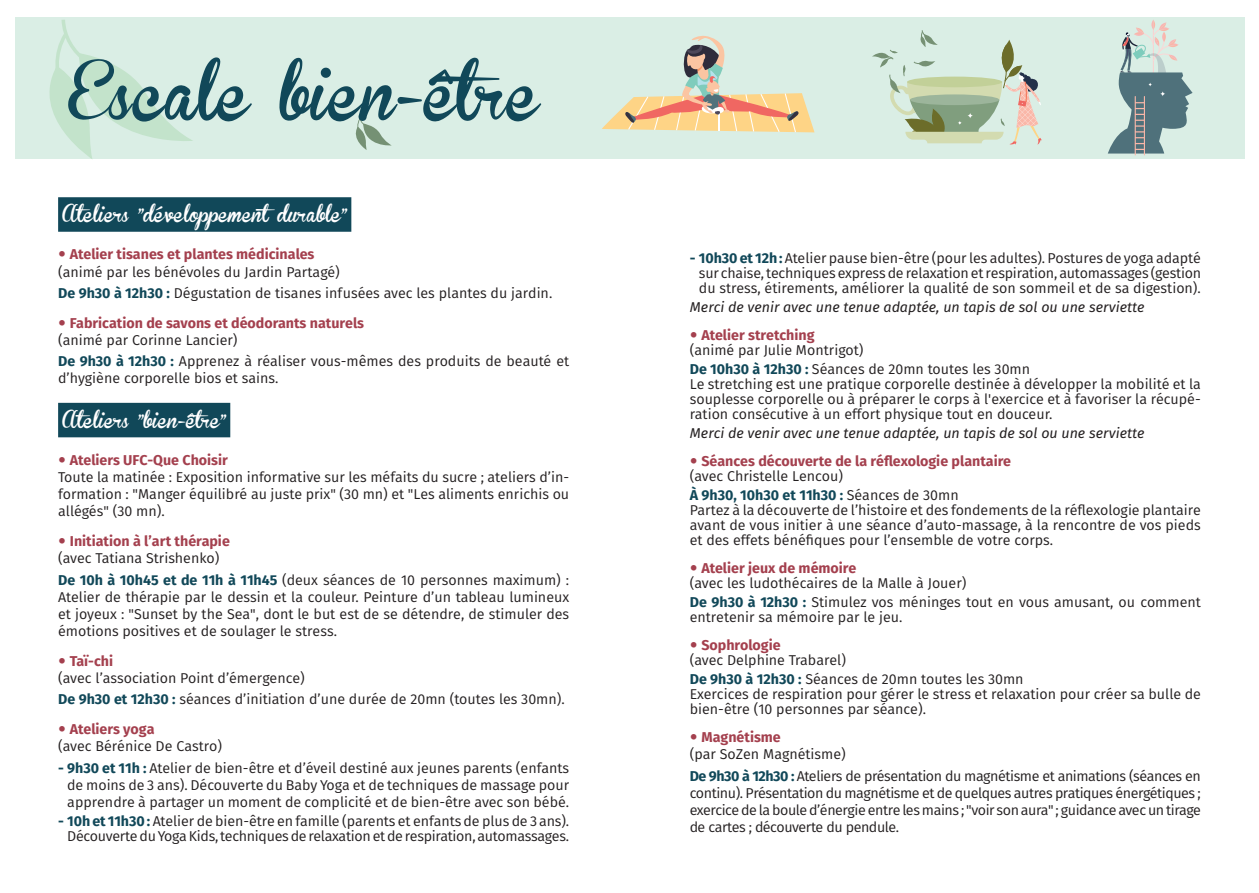
<style>
.page{position:relative;width:1259px;height:893px;background:#fff}
.page>*{position:absolute;margin:0;border:0;box-sizing:border-box;transform-origin:0 0}
.t1{font:86.55px "Brannboll FPERSONALUSEONLY";color:#114859}
.t2{font:25.5px "Brannboll FPERSONALUSEONLY";color:#fff}
.t3{font:14.25px/17.1px "Fira Sans";color:#231f20}
.t4{font:700 14.25px "Fira Sans";color:#a4404e}
.t5{font:14.25px/15px "Fira Sans";letter-spacing:-.02em;color:#231f20;text-align:right}
.t6{font:italic 14.25px "Fira Sans";color:#231f20}
.t7{font:14.25px/21.3px "Fira Sans";letter-spacing:-.03em;color:#231f20}
.s1{font-weight:700;color:#114859}
</style>
<div class="page">
<div style="left:15px;top:17px;width:1229px;height:141px;background:#daeee5"></div>
<div style="left:58px;top:197px;width:293px;height:35px;background:#114859"></div>
<div style="left:58px;top:403px;width:172px;height:34px;background:#114859"></div>
<svg style="left:28px;top:20px;width:165px;height:139px"></svg>
<svg style="left:355px;top:115px;width:37px;height:35px"></svg>
<svg style="left:602px;top:35px;width:212px;height:97px"></svg>
<svg style="left:872px;top:30px;width:170px;height:115px"></svg>
<svg style="left:1107px;top:20px;width:85px;height:135px"></svg>
<h1 class="t1" style="left:68px;top:36px;width:473px">Escale bien-être</h1>
<h2 class="t2" style="left:62px;top:197px;width:286px">Ateliers "développementdurable"</h2>
<p class="t4" style="left:70px;top:244px;width:246px">Atelier tisanes et plantes médicinales</p>
<p class="t3" style="left:58px;top:262px;width:496px;line-height:21.3px">(animé par les bénévoles du Jardin Partagé)<br><span class="s1">De 9h30 à 12h30 :</span> Dégustation de tisanes infusées avec les plantes du jardin.</p>
<p class="t4" style="left:70px;top:313px;width:296px">Fabrication de savons et déodorants naturels</p>
<p class="t3" style="left:58px;top:330px;width:512px;line-height:21.3px">(animé par Corinne Lancier)<br><span class="s1">De 9h30 à 12h30 :</span> Apprenez à réaliser vous-mêmes des produits de beauté et</p>
<p class="t3" style="left:58px;top:371px;width:222px">d’hygiène corporelle bios et sains.</p>
<h2 class="t2" style="left:62px;top:403px;width:165px">Ateliers "bien-être"</h2>
<p class="t4" style="left:70px;top:450px;width:160px">Ateliers UFC-Que Choisir</p>
<p class="t3" style="left:58px;top:470px;width:512px;text-align:justify">Toute la matinée : Exposition informative sur les méfaits du sucre ; ateliers d’in&shy;formation : "Manger équilibré au juste prix" (30 mn) et "Les aliments enrichis ou allégés" (30 mn).</p>
<p class="t4" style="left:70px;top:531px;width:162px">Initiation à l’art thérapie</p>
<p class="t3" style="left:58px;top:549px;width:512px;line-height:21.3px">(avec Tatiana Strishenko)<br><span class="s1">De 10h à 10h45 et de 11h à 11h45</span> (deux séances de 10 personnes maximum) :</p>
<p class="t3" style="left:58px;top:589px;width:512px;text-align:justify">Atelier de thérapie par le dessin et la couleur. Peinture d’un tableau lumineux et joyeux : "Sunset by the Sea", dont le but est de se détendre, de stimuler des émotions positives et de soulager le stress.</p>
<p class="t4" style="left:70px;top:651px;width:45px">Taï-chi</p>
<p class="t3" style="left:58px;top:668px;width:508px;line-height:21.3px">(avec l’association Point d’émergence)<br><span class="s1">De 9h30 et 12h30 :</span> séances d’initiation d’une durée de 20mn (toutes les 30mn).</p>
<p class="t4" style="left:70px;top:719px;width:86px">Ateliers yoga</p>
<p class="t3" style="left:58px;top:739px;width:165px">(avec Bérénice De Castro)</p>
<p class="t3" style="left:67px;top:760px;width:503px;text-align:justify;text-indent:-9px"><span class="s1">- 9h30 et 11h :</span> Atelier de bien-être et d’éveil destiné aux jeunes parents (enfants de moins de 3 ans). Découverte du Baby Yoga et de techniques de massage pour apprendre à partager un moment de complicité et de bien-être avec son bébé.</p>
<p class="t5" style="left:58px;top:815px;width:512px"><span class="s1">- 10h et 11h30 :</span> Atelier de bien-être en famille (parents et enfants de plus de 3 ans).<br>Découverte du Yoga Kids, techniques de relaxation et de respiration, automassages.</p>
<p class="t3" style="left:699px;top:251px;width:504px;line-height:15px;text-align:justify;text-indent:-9px"><span class="s1">- 10h30 et 12h :</span> Atelier pause bien-être (pour les adultes). Postures de yoga adapté sur chaise, techniques express de relaxation et respiration, automassages (gestion du stress, étirements, améliorer la qualité de son sommeil et de sa digestion).</p>
<p class="t6" style="left:690px;top:297px;width:456px">Merci de venir avec une tenue adaptée, un tapis de sol ou une serviette</p>
<p class="t4" style="left:701px;top:325px;width:115px">Atelier stretching</p>
<p class="t3" style="left:690px;top:341px;width:342px;line-height:19.2px">(animé par Julie Montrigot)<br><span class="s1">De 10h30 à 12h30 :</span> Séances de 20mn toutes les 30mn</p>
<p class="t3" style="left:690px;top:378px;width:513px;line-height:15px;text-align:justify">Le stretching est une pratique corporelle destinée à développer la mobilité et la souplesse corporelle ou à préparer le corps à l'exercice et à favoriser la récupé&shy;ration consécutive à un effort physique tout en douceur.</p>
<p class="t6" style="left:690px;top:423px;width:456px">Merci de venir avec une tenue adaptée, un tapis de sol ou une serviette</p>
<p class="t4" style="left:701px;top:451px;width:311px">Séances découverte de la réflexologie plantaire</p>
<p class="t3" style="left:690px;top:468px;width:270px;line-height:19.2px">(avec Christelle Lencou)<br><span class="s1">À 9h30, 10h30 et 11h30 :</span> Séances de 30mn</p>
<p class="t3" style="left:690px;top:504px;width:513px;line-height:15px;text-align:justify">Partez à la découverte de l’histoire et des fondements de la réflexologie plantaire avant de vous initier à une séance d’auto-massage, à la rencontre de vos pieds et des effets bénéfiques pour l’ensemble de votre corps.</p>
<p class="t4" style="left:701px;top:558px;width:156px">Atelier jeux de mémoire</p>
<p class="t3" style="left:690px;top:575px;width:512px;line-height:19.2px">(avec les ludothécaires de la Malle à Jouer)<br><span class="s1">De 9h30 à 12h30 :</span> Stimulez vos méninges tout en vous amusant, ou comment</p>
<p class="t3" style="left:690px;top:610px;width:214px">entretenir sa mémoire par le jeu.</p>
<p class="t4" style="left:701px;top:635px;width:81px">Sophrologie</p>
<p class="t3" style="left:690px;top:652px;width:335px;line-height:19.2px">(avec Delphine Trabarel)<br><span class="s1">De 9h30 à 12h30 :</span> Séances de 20mn toutes les 30mn</p>
<p class="t3" style="left:690px;top:688px;width:512px;line-height:15px">Exercices de respiration pour gérer le stress et relaxation pour créer sa bulle de bien-être (10 personnes par séance).</p>
<p class="t4" style="left:701px;top:727px;width:81px">Magnétisme</p>
<p class="t7" style="left:690px;top:745px;width:512px">(par SoZen Magnétisme)<br><span class="s1">De 9h30 à 12h30 :</span> Ateliers de présentation du magnétisme et animations (séances en</p>
<p class="t3" style="left:690px;top:785px;width:513px;text-align:justify">continu). Présentation du magnétisme et de quelques autres pratiques énergétiques ; exercice de la boule d’énergie entre les mains ; "voir son aura" ; guidance avec un tirage de cartes ; découverte du pendule.</p>
</div>
